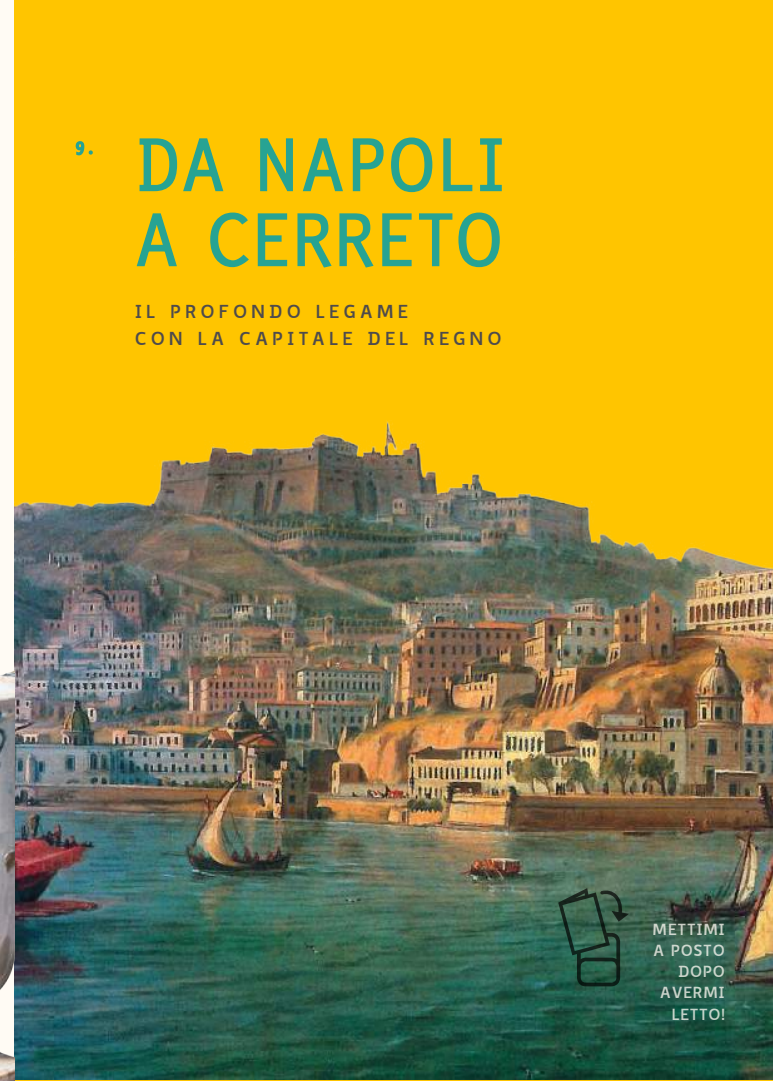
<style>
.page{position:relative;width:773px;height:1081px;background:#fff}
.page>*{position:absolute;margin:0;border:0;box-sizing:border-box;transform-origin:0 0}
.t1{font:67.5px/75px "Easy Reading PRO";letter-spacing:.03em;color:#27a393}
.t2{font:700 17.5px/26.5px "Biancoenero";letter-spacing:.19em;color:#4e4b4c}
.t3{font:700 15px/21.2px "Biancoenero";color:#fffbf4;text-align:right}
</style>
<div class="page">
<div style="left:0;top:0;width:14px;height:1081px;background:#fffbf4"></div>
<div style="left:15px;top:0;width:757px;height:1081px;background:#ffc500"></div>
<img style="left:14px;top:412px;width:758px;height:667px">
<svg style="left:139px;top:138px;width:85px;height:54px"></svg>
<svg style="left:136px;top:213px;width:41px;height:54px"></svg>
<svg style="left:210px;top:212px;width:39px;height:56px"></svg>
<svg style="left:257px;top:137px;width:245px;height:131px"></svg>
<img style="left:0;top:671px;width:14px;height:410px">
<svg style="left:558px;top:888px;width:71px;height:98px;background:#2f5846"></svg>
<svg style="left:75px;top:141px;width:18px;height:15px"></svg>
<h1 class="t1" style="left:135px;top:128px;width:372px">DA NAPOLI<br>A CERRETO</h1>
<p class="t2" style="left:134px;top:296px;width:369px">IL PROFONDO LEGAME<br>CON LA CAPITALE DEL REGNO</p>
<p class="t3" style="left:652px;top:916px;width:74px">METTIMI<br>A POSTO<br>DOPO<br>AVERMI<br>LETTO!</p>
</div>
